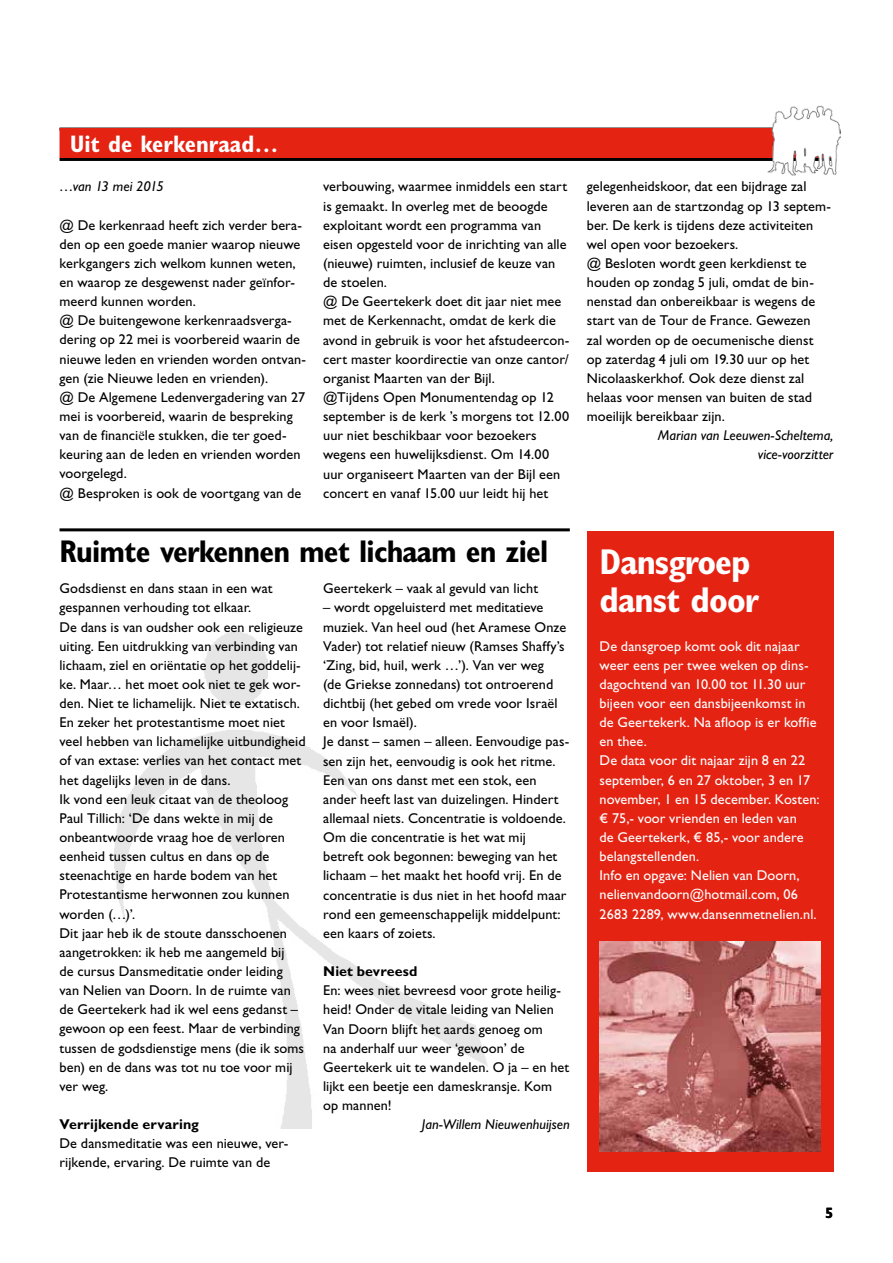
<style>
.page{position:relative;width:893px;height:1263px;background:#fff}
.page>*{position:absolute;margin:0;border:0;box-sizing:border-box;transform-origin:0 0}
.t1{font:700 condensed 36px/38.2px "Gill Sans Std";letter-spacing:-.025em;color:#fff}
.t2{font:700 condensed 31.5px "Gill Sans Std";letter-spacing:-.025em;color:#000}
.t3{font:700 condensed 24px "Gill Sans Std";color:#fff}
.t4{font:700 15px "Gill Sans Std";color:#000}
.t5{font:14.25px/19.2px "Gill Sans Std";letter-spacing:.005em;color:#000}
.t6{font:14.25px/19.2px "Gill Sans Std";letter-spacing:.005em;color:#fff}
.t7{font:italic 14.25px/19.2px "Gill Sans Std";letter-spacing:.005em;color:#000;text-align:right}
.t8{font:700 14.25px "Gill Sans Std";letter-spacing:.01em;color:#000}
.t9{font:italic 14.25px "Gill Sans Std";letter-spacing:-.015em;color:#000}
.s1{font-family:"Times New Roman"}
</style>
<div class="page">
<img style="left:115px;top:631px;width:373px;height:497px">
<hr style="left:60px;top:528px;width:510px;height:3px;background:#000">
<hr style="left:60px;top:158px;width:773px;height:3px;background:#000">
<div style="left:60px;top:128px;width:773px;height:30px;background:#e42313"></div>
<img style="left:765px;top:105px;width:76px;height:71px">
<div style="left:587px;top:531px;width:246px;height:640px;background:#e42313"></div>
<img style="left:600px;top:942px;width:221px;height:209px">
<h3 class="t3" style="left:70px;top:130px;width:210px">Uit de kerkenraad…</h3>
<p class="t9" style="left:60px;top:178px;width:106px">…van 13 mei 2015</p>
<p class="t5" style="left:60px;top:215px;width:248px">@ De kerkenraad heeft zich verder bera&shy;den op een goede manier waarop nieuwe kerkgangers zich welkom kunnen weten, en waarop ze desgewenst nader ge<span class="s1">ï</span>nfor&shy;meerd kunnen worden.<br>@ De buitengewone kerkenraadsverga&shy;dering op 22 mei is voorbereid waarin de nieuwe leden en vrienden worden ontvan&shy;gen (zie Nieuwe leden en vrienden).<br>@ De Algemene Ledenvergadering van 27 mei is voorbereid, waarin de bespreking van de financi<span class="s1">ë</span>le stukken, die ter goed&shy;keuring aan de leden en vrienden worden voorgelegd.<br>@ Besproken is ook de voortgang van de</p>
<p class="t5" style="left:323px;top:177px;width:248px">verbouwing, waarmee inmiddels een start is gemaakt. In overleg met de beoogde exploitant wordt een programma van eisen opgesteld voor de inrichting van alle (nieuwe) ruimten, inclusief de keuze van de stoelen.<br>@ De Geertekerk doet dit jaar niet mee met de Kerkennacht, omdat de kerk die avond in gebruik is voor het afstudeercon&shy;cert master koordirectie van onze cantor/ organist Maarten van der Bijl.<br>@Tijdens Open Monumentendag op 12 september is de kerk ’s morgens tot 12.00 uur niet beschikbaar voor bezoekers wegens een huwelijksdienst. Om 14.00 uur organiseert Maarten van der Bijl een concert en vanaf 15.00 uur leidt hij het</p>
<p class="t5" style="left:587px;top:177px;width:246px">gelegenheidskoor, dat een bijdrage zal leveren aan de startzondag op 13 septem&shy;ber. De kerk is tijdens deze activiteiten wel open voor bezoekers.<br>@ Besloten wordt geen kerkdienst te houden op zondag 5 juli, omdat de bin&shy;nenstad dan onbereikbaar is wegens de start van de Tour de France. Gewezen<br>zal worden op de oecumenische dienst op zaterdag 4 juli om 19.30 uur op het Nicolaaskerkhof. Ook deze dienst zal helaas voor mensen van buiten de stad moeilijk bereikbaar zijn.</p>
<p class="t7" style="left:658px;top:426px;width:177px">Marian van Leeuwen-Scheltema, vice-voorzitter</p>
<h2 class="t2" style="left:60px;top:533px;width:490px">Ruimte verkennen met lichaam en ziel</h2>
<p class="t5" style="left:60px;top:579px;width:248px">Godsdienst en dans staan in een wat gespannen verhouding tot elkaar.<br>De dans is van oudsher ook een religieuze uiting. Een uitdrukking van verbinding van lichaam, ziel en oriëntatie op het goddelij&shy;ke. Maar… het moet ook niet te gek wor&shy;den. Niet te lichamelijk. Niet te extatisch.<br>En zeker het protestantisme moet niet veel hebben van lichamelijke uitbundigheid of van extase: verlies van het contact met het dagelijks leven in de dans.<br>Ik vond een leuk citaat van de theoloog Paul Tillich: ‘De dans wekte in mij de onbeantwoorde vraag hoe de verloren eenheid tussen cultus en dans op de steenachtige en harde bodem van het Protestantisme herwonnen zou kunnen worden (…)’.<br>Dit jaar heb ik de stoute dansschoenen aangetrokken: ik heb me aangemeld bij<br>de cursus Dansmeditatie onder leiding van Nelien van Doorn. In de ruimte van de Geertekerk had ik wel eens gedanst – gewoon op een feest. Maar de verbinding tussen de godsdienstige mens (die ik soms ben) en de dans was tot nu toe voor mij ver weg.</p>
<p class="t8" style="left:60px;top:1116px;width:141px">Verrijkende ervaring</p>
<p class="t5" style="left:60px;top:1134px;width:230px">De dansmeditatie was een nieuwe, ver&shy;rijkende, ervaring. De ruimte van de</p>
<p class="t5" style="left:323px;top:579px;width:216px">Geertekerk – vaak al gevuld van licht</p>
<p class="t5" style="left:323px;top:598px;width:248px">– wordt opgeluisterd met meditatieve muziek. Van heel oud (het Aramese Onze Vader) tot relatief nieuw (Ramses Shaffy’s ‘Zing, bid, huil, werk …’). Van ver weg<br>(de Griekse zonnedans) tot ontroerend dichtbij (het gebed om vrede voor Israël en voor Ismaël).<br>Je danst – samen – alleen. Eenvoudige pas&shy;sen zijn het, eenvoudig is ook het ritme.<br>Een van ons danst met een stok, een ander heeft last van duizelingen. Hindert allemaal niets. Concentratie is voldoende.<br>Om die concentratie is het wat mij betreft ook begonnen: beweging van het lichaam – het maakt het hoofd vrij. En de concentratie is dus niet in het hoofd maar rond een gemeenschappelijk middelpunt: een kaars of zoiets.</p>
<p class="t8" style="left:323px;top:963px;width:96px">Niet bevreesd</p>
<p class="t5" style="left:323px;top:981px;width:248px">En: wees niet bevreesd voor grote heilig&shy;heid! Onder de vitale leiding van Nelien Van Doorn blijft het aards genoeg om<br>na anderhalf uur weer ‘gewoon’ de Geertekerk uit te wandelen. O ja – en het lijkt een beetje een dameskransje. Kom op mannen!</p>
<p class="t7" style="left:422px;top:1115px;width:149px">Jan-Willem Nieuwenhuijsen</p>
<h1 class="t1" style="left:600px;top:543px;width:161px">Dansgroep danst door</h1>
<p class="t6" style="left:600px;top:636px;width:221px">De dansgroep komt ook dit najaar weer eens per twee weken op dins&shy;dagochtend van 10.00 tot 11.30 uur bijeen voor een dansbijeenkomst in de Geertekerk. Na afloop is er koffie en thee.<br>De data voor dit najaar zijn 8 en 22 september, 6 en 27 oktober, 3 en 17 november, 1 en 15 december. Kosten: € 75,- voor vrienden en leden van<br>de Geertekerk, € 85,- voor andere belangstellenden.<br>Info en opgave: Nelien van Doorn, nelienvandoorn@hotmail.com, 06<br>2683 2289, www.dansenmetnelien.nl.</p>
<p class="t4" style="left:825px;top:1204px;width:10px">5</p>
</div>
